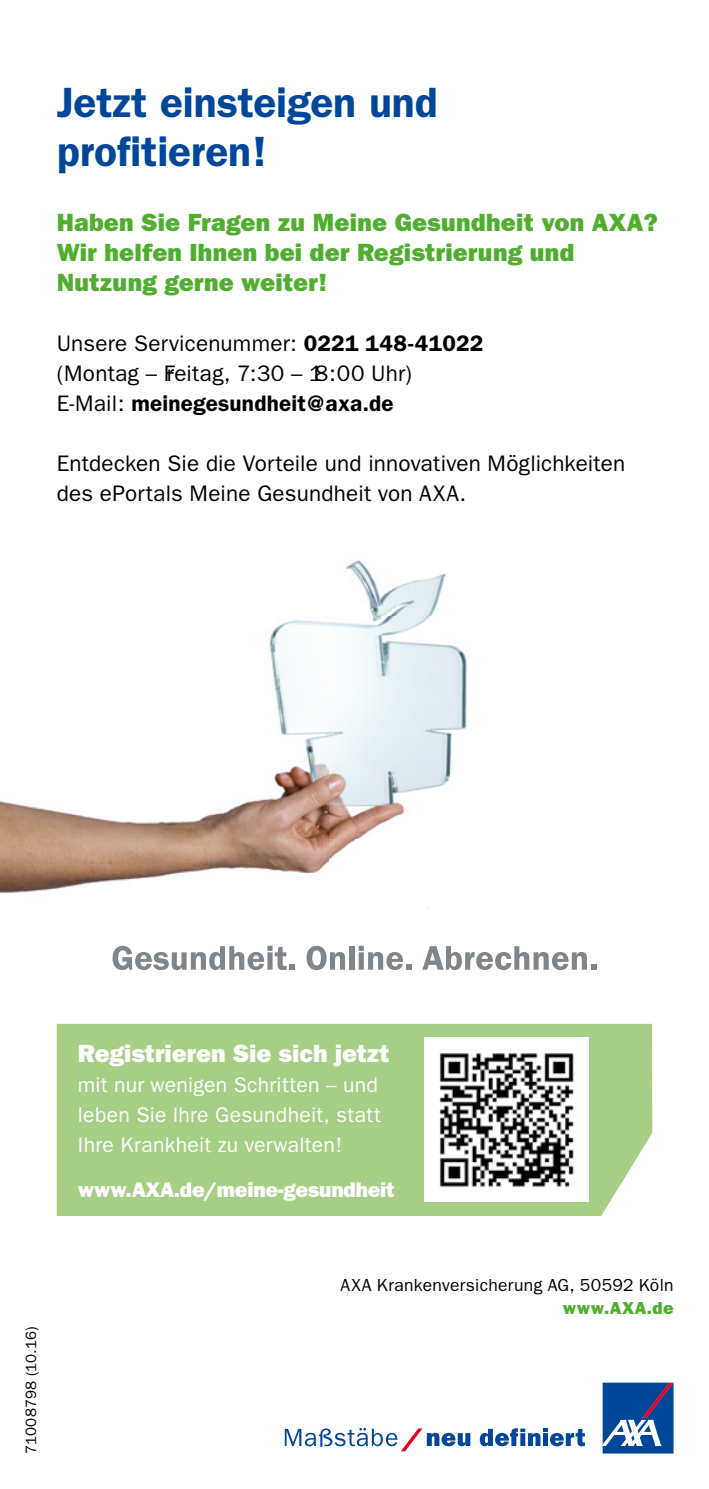
<style>
.page{position:relative;width:709px;height:1489px;background:#fff}
.page>*{position:absolute;margin:0;border:0;box-sizing:border-box;transform-origin:0 0}
.t1{font:600 42.5px/48.8px "Franklin Gothic";color:#004699}
.t2{font:800 25px/30px "Franklin Gothic";letter-spacing:.01em;color:#50ae2f}
.t3{font:800 25px "Franklin Gothic";letter-spacing:-.005em;color:#fff}
.t4{font:22.5px/30px "Franklin Gothic";letter-spacing:.01em;color:#000}
.t5{font:600 22.5px "Franklin Gothic";letter-spacing:.01em;color:#000}
.t6{font:21.25px/30px "Franklin Gothic";letter-spacing:.01em;color:#fff}
.t7{font:800 21.25px "Franklin Gothic";letter-spacing:-.015em;color:#fff}
.t8{font:17.5px/22.5px "Franklin Gothic";letter-spacing:.015em;color:#000;text-align:right}
.t9{font:15px "Franklin Gothic";letter-spacing:-.005em;color:#000}
.s1{font-weight:600}
.s2{font-weight:400}
.s3{font-weight:800;color:#50ae2f}
</style>
<div class="page">
<div style="left:57px;top:1023px;width:595px;height:192px;background:#a6ce84"></div>
<img style="left:424px;top:1037px;width:164px;height:164px">
<svg style="left:602px;top:1382px;width:71px;height:71px;background:#3162a6"></svg>
<svg style="left:480px;top:1428px;width:105px;height:18px"></svg>
<svg style="left:285px;top:1428px;width:185px;height:23px"></svg>
<img style="left:0;top:559px;width:467px;height:350px">
<svg style="left:113px;top:945px;width:181px;height:25px"></svg>
<svg style="left:306px;top:945px;width:39px;height:25px"></svg>
<div style="left:349px;top:946px;width:5px;height:23px;background:#7d868c"></div>
<svg style="left:359px;top:945px;width:52px;height:25px"></svg>
<svg style="left:422px;top:946px;width:174px;height:24px"></svg>
<p class="t1" style="left:57px;top:78px;width:382px">Jetzt einsteigen und profitieren!</p>
<p class="t2" style="left:57px;top:207px;width:603px">Haben Sie Fragen zu Meine Gesundheit von AXA?<br>Wir helfen Ihnen bei der Registrierung und<br>Nutzung gerne weiter!</p>
<p class="t4" style="left:57px;top:328px;width:428px">Unsere Servicenummer: <span class="s1">0221 148-41022 </span>(Montag – Freitag, 7:30 – 18:00 Uhr)</p>
<p class="t5" style="left:57px;top:389px;width:338px"><span class="s2">E-Mail:</span> meinegesundheit@axa.de</p>
<p class="t4" style="left:57px;top:448px;width:570px">Entdecken Sie die Vorteile und innovativen Möglichkeiten des ePortals Meine Gesundheit von AXA.</p>
<p class="t9" style="left:22px;top:1453px;width:129px;rotate:-90deg">71008798 (10.16)</p>
<p class="t3" style="left:78px;top:1038px;width:313px">Registrieren Sie sich jetzt</p>
<p class="t6" style="left:78px;top:1069px;width:304px">mit nur wenigen Schritten – und leben Sie Ihre Gesundheit, statt<br>Ihre Krankheit zu verwalten!</p>
<p class="t7" style="left:78px;top:1176px;width:318px">www.AXA.de/meine-gesundheit</p>
<p class="t8" style="left:340px;top:1274px;width:334px">AXA Krankenversicherung AG, 50592 Köln <span class="s3">www.AXA.de</span></p>
</div>
